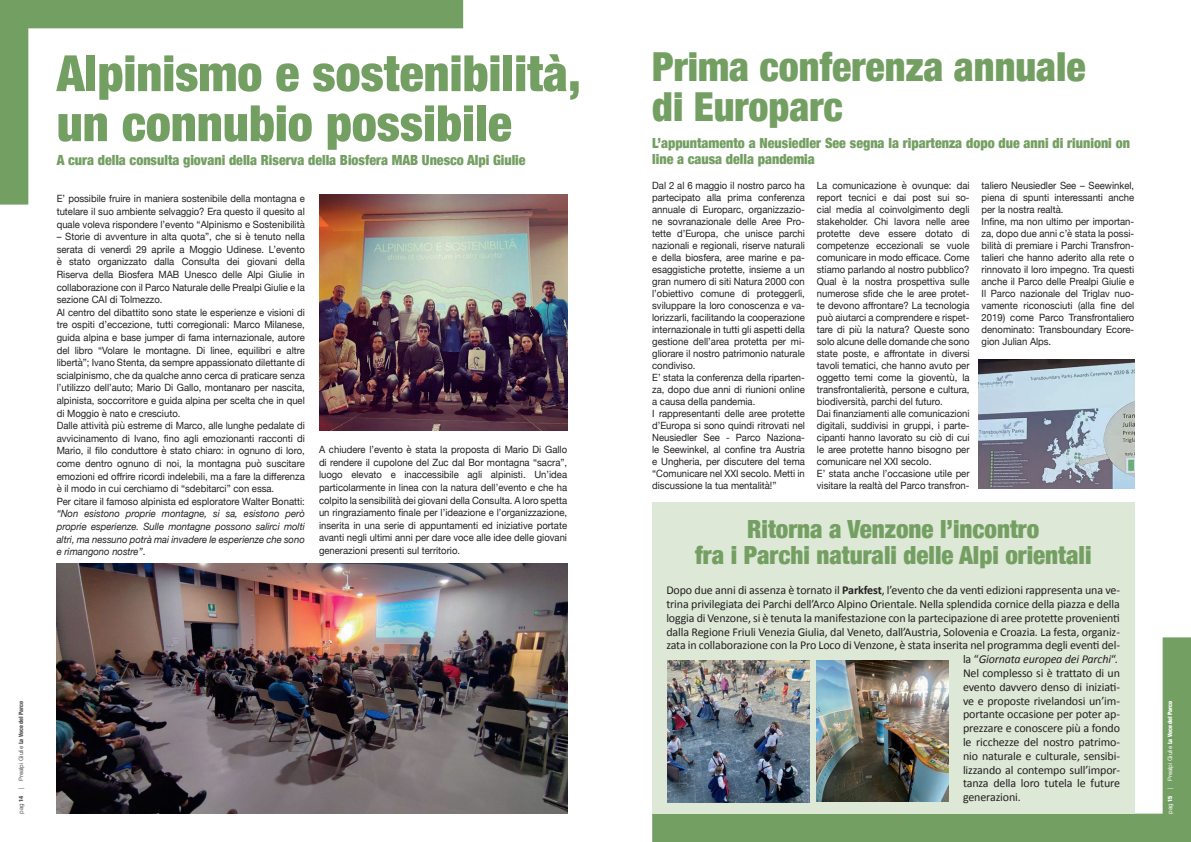
<style>
.page{position:relative;width:1191px;height:842px;background:#fff}
.page>*{position:absolute;margin:0;border:0;box-sizing:border-box;transform-origin:0 0}
.t1{font:900 condensed 50px/50px "Helvetica Neue";color:#749f62}
.t2{font:900 condensed 40px "Helvetica Neue";color:#749f62}
.t3{font:900 condensed 25px "Helvetica Neue";color:#749f62}
.t4{font:900 condensed 14px/16px "Helvetica Neue";color:#749f62}
.t5{font:12px/13.8px "Calibri";letter-spacing:-.01em;color:#231f20;text-align:right}
.t6{font:10px/12px "Helvetica Neue";color:#231f20;text-align:justify;scale:.95 1}
.t7{font:italic 10px/12.6px "Helvetica Neue";color:#231f20;text-align:justify;scale:.95 1}
.t8{font:6px "Helvetica Neue";color:#57585a}
.t9{font:6px "Helvetica Neue";color:#fff}
.s1{font-style:normal}
.s2{font-weight:900;font-stretch:condensed}
.s3{font-weight:700}
.s4{font-style:italic}
</style>
<div class="page">
<svg style="left:0;top:0;width:463px;height:205px"></svg>
<img style="left:319px;top:195px;width:248px;height:236px">
<img style="left:57px;top:563px;width:510px;height:251px">
<svg style="left:652px;top:637px;width:539px;height:205px;fill:#749f62"></svg>
<img style="left:978px;top:359px;width:156px;height:130px">
<div style="left:652px;top:502px;width:482px;height:312px;background:#dee8d7"></div>
<img style="left:816px;top:660px;width:133px;height:142px">
<img style="left:667px;top:660px;width:142px;height:142px">
<p class="t1" style="left:57px;top:46px;width:526px">Alpinismo e sostenibilità, un connubio possibile</p>
<p class="t4" style="left:57px;top:152px;width:470px">A cura della consulta giovani della Riserva della Biosfera MAB Unesco Alpi Giulie</p>
<p class="t6" style="left:57px;top:193px;width:263px;line-height:12.6px">E’ possibile fruire in maniera sostenibile della montagna e tutelare il suo ambiente selvaggio? Era questo il quesito al quale voleva rispondere l’evento “Alpinismo e Sostenibilità</p>
<p class="t6" style="left:57px;top:231px;width:263px;line-height:12.6px">– Storie di avventure in alta quota”, che si è tenuto nella serata di venerdì 29 aprile a Moggio Udinese. L’evento è stato organizzato dalla Consulta dei giovani della Riserva della Biosfera MAB Unesco delle Alpi Giulie in collaborazione con il Parco Naturale delle Prealpi Giulie e la sezione CAI di Tolmezzo.</p>
<p class="t6" style="left:57px;top:306px;width:263px;line-height:12.6px">Al centro del dibattito sono state le esperienze e visioni di tre ospiti d’eccezione, tutti corregionali: Marco Milanese, guida alpina e base jumper di fama internazionale, autore del libro “Volare le montagne. Di linee, equilibri e altre libertà”; Ivano Stenta, da sempre appassionato dilettante di scialpinismo, che da qualche anno cerca di praticare senza l’utilizzo dell’auto; Mario Di Gallo, montanaro per nascita, alpinista, soccorritore e guida alpina per scelta che in quel di Moggio è nato e cresciuto.</p>
<p class="t6" style="left:57px;top:420px;width:263px;line-height:12.6px">Dalle attività più estreme di Marco, alle lunghe pedalate di avvicinamento di Ivano, fino agli emozionanti racconti di Mario, il filo conduttore è stato chiaro: in ognuno di loro, come dentro ognuno di noi, la montagna può suscitare emozioni ed offrire ricordi indelebili, ma a fare la differenza è il modo in cui cerchiamo di “sdebitarci” con essa.</p>
<p class="t7" style="left:57px;top:495px;width:263px"><span class="s1">Per citare il famoso alpinista ed esploratore Walter Bonatti: </span>“Non esistono proprie montagne, si sa, esistono però proprie esperienze. Sulle montagne possono salirci molti altri, ma nessuno potrà mai invadere le esperienze che sono e rimangono nostre”<span class="s1">.</span></p>
<p class="t6" style="left:319px;top:444px;width:263px;line-height:12.6px">A chiudere l’evento è stata la proposta di Mario Di Gallo di rendere il cupolone del Zuc dal Bor montagna “sacra”, luogo elevato e inaccessibile agli alpinisti. Un’idea particolarmente in linea con la natura dell’evento e che ha colpito la sensibilità dei giovani della Consulta. A loro spetta un ringraziamento finale per l’ideazione e l’organizzazione, inserita in una serie di appuntamenti ed iniziative portate avanti negli ultimi anni per dare voce alle idee delle giovani generazioni presenti sul territorio.</p>
<p class="t8" style="left:17px;top:814px;width:115px;rotate:-90deg">pag <span class="s2">14</span> | Prealpi Giulie <span class="s2">La Voce del Parco</span></p>
<p class="t2" style="left:652px;top:34px;width:435px">Prima conferenza annuale</p>
<p class="t2" style="left:652px;top:74px;width:192px">di Europarc</p>
<p class="t4" style="left:652px;top:134px;width:479px">L’appuntamento a Neusiedler See segna la ripartenza dopo due anni di riunioni on line a causa della pandemia</p>
<p class="t6" style="left:652px;top:180px;width:162px">Dal 2 al 6 maggio il nostro parco ha partecipato alla prima conferenza annuale di Europarc, organizzazio&shy;ne sovranazionale delle Aree Pro&shy;tette d’Europa, che unisce parchi nazionali e regionali, riserve naturali e della biosfera, aree marine e pa&shy;esaggistiche protette, insieme a un gran numero di siti Natura 2000 con l’obiettivo comune di proteggerli, sviluppare la loro conoscenza e va&shy;lorizzarli, facilitando la cooperazione internazionale in tutti gli aspetti della gestione dell’area protetta per mi&shy;gliorare il nostro patrimonio naturale condiviso.</p>
<p class="t6" style="left:652px;top:372px;width:162px">E’ stata la conferenza della riparten&shy;za, dopo due anni di riunioni online a causa della pandemia.</p>
<p class="t6" style="left:652px;top:408px;width:162px">I rappresentanti delle aree protette d’Europa si sono quindi ritrovati nel Neusiedler See - Parco Naziona&shy;le Seewinkel, al confine tra Austria e Ungheria, per discutere del tema “Comunicare nel XXI secolo. Metti in discussione la tua mentalità!”</p>
<p class="t6" style="left:817px;top:180px;width:162px">La comunicazione è ovunque: dai report tecnici e dai post sui so&shy;cial media al coinvolgimento degli stakeholder. Chi lavora nelle aree protette deve essere dotato di competenze eccezionali se vuole comunicare in modo efficace. Come stiamo parlando al nostro pubblico?<br>Qual è la nostra prospettiva sulle numerose sfide che le aree protet&shy;te devono affrontare? La tecnologia può aiutarci a comprendere e rispet&shy;tare di più la natura? Queste sono solo alcune delle domande che sono state poste, e affrontate in diversi tavoli tematici, che hanno avuto per oggetto temi come la gioventù, la transfrontalierità, persone e cultura, biodiversità, parchi del futuro.</p>
<p class="t6" style="left:817px;top:408px;width:162px">Dai finanziamenti alle comunicazioni digitali, suddivisi in gruppi, i parte&shy;cipanti hanno lavorato su ciò di cui le aree protette hanno bisogno per comunicare nel XXI secolo.</p>
<p class="t6" style="left:817px;top:468px;width:162px">E’ stata anche l’occasione utile per visitare la realtà del Parco transfron-</p>
<p class="t6" style="left:981px;top:180px;width:162px">taliero Neusiedler See – Seewinkel, piena di spunti interessanti anche per la nostra realtà.</p>
<p class="t6" style="left:981px;top:216px;width:162px">Infine, ma non ultimo per importan&shy;za, dopo due anni c’è stata la possi&shy;bilità di premiare i Parchi Transfron&shy;talieri che hanno aderito alla rete o rinnovato il loro impegno. Tra questi anche il Parco delle Prealpi Giulie e Il Parco nazionale del Triglav nuo&shy;vamente riconosciuti (alla fine del 2019) come Parco Transfrontaliero denominato: Transboundary Ecore&shy;gion Julian Alps.</p>
<p class="t3" style="left:747px;top:508px;width:293px">Ritorna a Venzone l’incontro</p>
<p class="t3" style="left:695px;top:534px;width:398px">fra i Parchi naturali delle Alpi orientali</p>
<p class="t5" style="left:666px;top:583px;width:455px">Dopo due anni di assenza è tornato il <span class="s3">Parkfest</span>, l’evento che da venti edizioni rappresenta una ve&shy;trina privilegiata dei Parchi dell’Arco Alpino Orientale. Nella splendida cornice della piazza e della loggia di Venzone, si è tenuta la manifestazione con la partecipazione di aree protette provenienti dalla Regione Friuli Venezia Giulia, dal Veneto, dall’Austria, Solovenia e Croazia. La festa, organiz&shy;zata in collaborazione con la Pro Loco di Venzone, è stata inserita nel programma degli eventi del&shy;la “<span class="s4">Giornata europea dei Parchi</span>“.</p>
<p class="t5" style="left:963px;top:666px;width:158px;text-align:justify">Nel complesso si è trattato di un evento davvero denso di iniziati&shy;ve e proposte rivelandosi un’im&shy;portante occasione per poter ap&shy;prezzare e conoscere più a fondo le ricchezze del nostro patrimo&shy;nio naturale e culturale, sensibi&shy;lizzando al contempo sull’impor&shy;tanza della loro tutela le future generazioni.</p>
<p class="t9" style="left:1165px;top:814px;width:115px;rotate:-90deg">pag <span class="s2">15</span> | Prealpi Giulie <span class="s2">La Voce del Parco</span></p>
</div>
